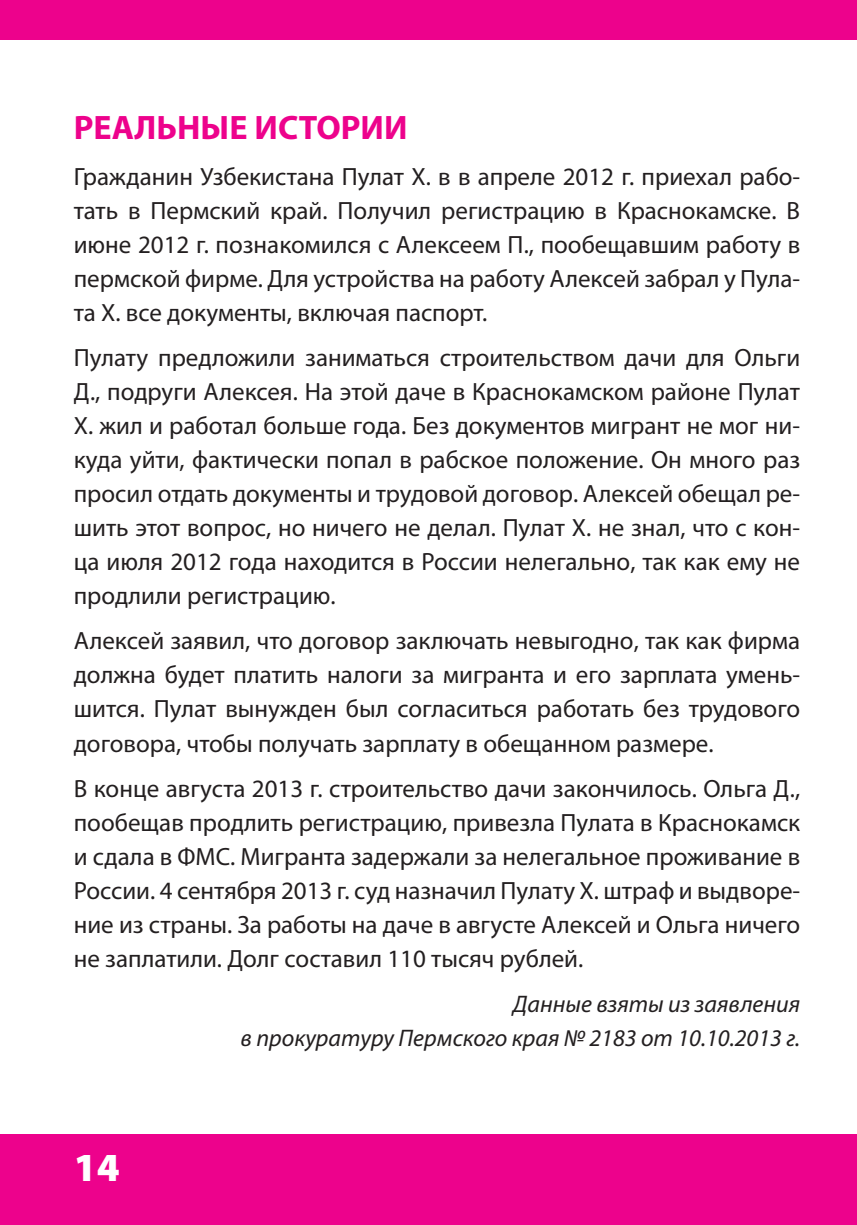
<style>
.page{position:relative;width:857px;height:1225px;background:#fff}
.page>*{position:absolute;margin:0;border:0;box-sizing:border-box;transform-origin:0 0}
.t1{font:900 40px "Myriad Pro";color:#fff}
.t2{font:700 34px "Myriad Pro";color:#ed028c}
.t3{font:25px/34px "Myriad Pro";color:#231f20;text-align:justify}
.t4{font:italic 24px/34px "Myriad Pro";color:#231f20;text-align:right}
</style>
<div class="page">
<div style="left:0;top:1134px;width:856px;height:91px;background:#ed028c"></div>
<div style="left:0;top:0;width:856px;height:40px;background:#ed028c"></div>
<h2 class="t2" style="left:74px;top:106px;width:309px">РЕАЛЬНЫЕ ИСТОРИИ</h2>
<p class="t3" style="left:74px;top:159px;width:727px">Гражданин Узбекистана Пулат Х. в в апреле 2012 г. приехал рабо&shy;тать в Пермский край. Получил регистрацию в Краснокамске. В июне 2012 г. познакомился с Алексеем П., пообещавшим работу в пермской фирме. Для устройства на работу Алексей забрал у Пула&shy;та Х. все документы, включая паспорт.</p>
<p class="t3" style="left:74px;top:340px;width:727px">Пулату предложили заниматься строительством дачи для Ольги Д., подруги Алексея. На этой даче в Краснокамском районе Пулат Х. жил и работал больше года. Без документов мигрант не мог ни&shy;куда уйти, фактически попал в рабское положение. Он много раз просил отдать документы и трудовой договор. Алексей обещал ре&shy;шить этот вопрос, но ничего не делал. Пулат Х. не знал, что с кон&shy;ца июля 2012 года находится в России нелегально, так как ему не продлили регистрацию.</p>
<p class="t3" style="left:74px;top:623px;width:727px">Алексей заявил, что договор заключать невыгодно, так как фирма должна будет платить налоги за мигранта и его зарплата умень&shy;шится. Пулат вынужден был согласиться работать без трудового договора, чтобы получать зарплату в обещанном размере.</p>
<p class="t3" style="left:74px;top:771px;width:727px">В конце августа 2013 г. строительство дачи закончилось. Ольга Д., пообещав продлить регистрацию, привезла Пулата в Краснокамск и сдала в ФМС. Мигранта задержали за нелегальное проживание в России. 4 сентября 2013 г. суд назначил Пулату Х. штраф и выдворе&shy;ние из страны. За работы на даче в августе Алексей и Ольга ничего не заплатили. Долг составил 110 тысяч рублей.</p>
<p class="t4" style="left:240px;top:986px;width:561px">Данные взяты из заявления<br>в прокуратуру Пермского края № 2183 от 10.10.2013 г.</p>
<h1 class="t1" style="left:74px;top:1145px;width:47px">14</h1>
</div>
